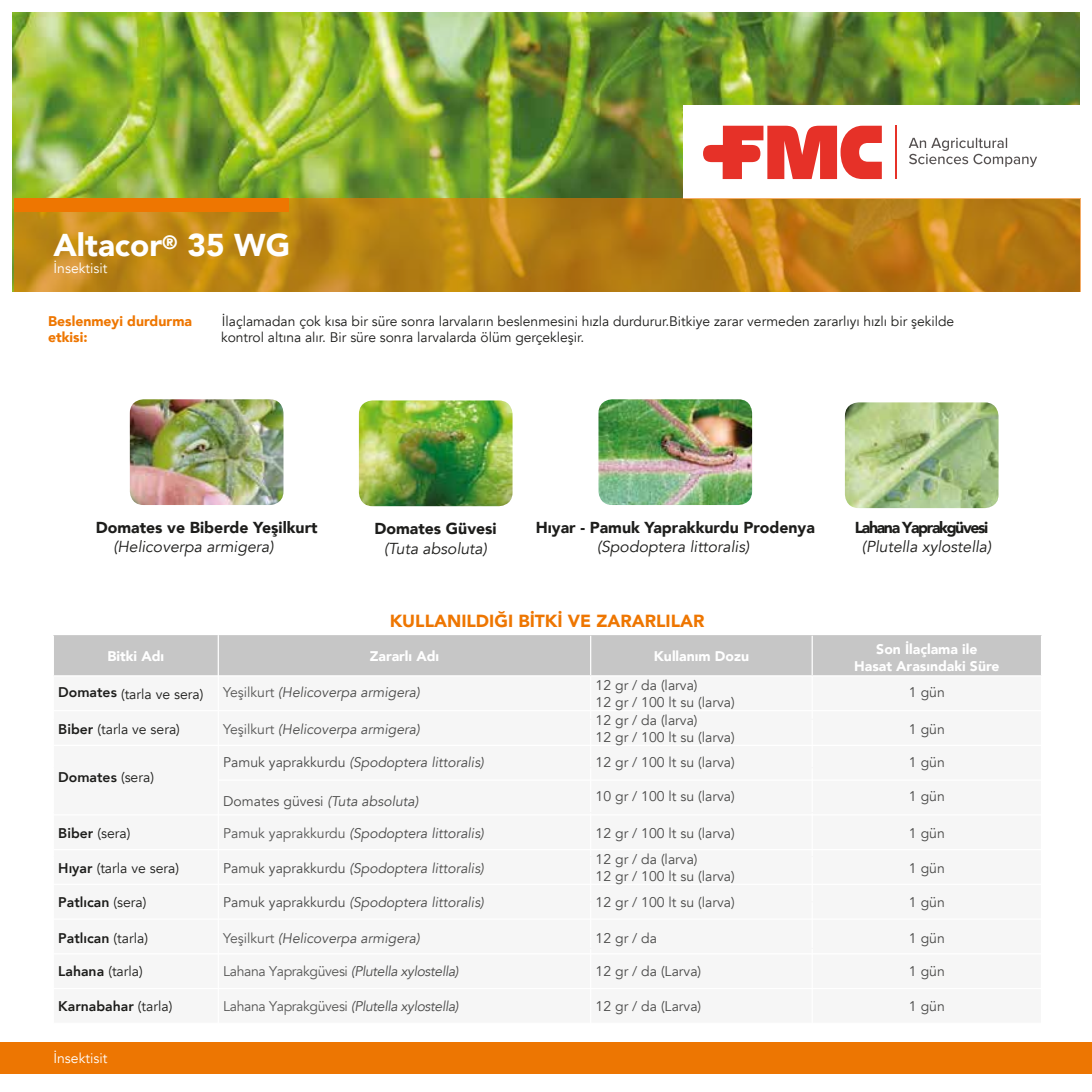
<style>
.page{position:relative;width:1092px;height:1092px;background:#fff}
.page>*{position:absolute;margin:0;border:0;box-sizing:border-box;transform-origin:0 0}
.t1{font:900 31.5px "Avenir";color:#fff}
.t2{font:900 17.5px "Avenir";color:#ee7601}
.t3{font:italic 15.75px "Avenir";color:#1d1d1b}
.t4{font:900 15.75px "Avenir";color:#1d1d1b}
.t5{font:900 15.75px "Avenir";letter-spacing:-.085em;color:#1d1d1b}
.t6{font:italic 14px "Avenir";color:#4a4a49}
.t7{font:14px/16.8px "Avenir";color:#4a4a49}
.t8{font:14px "Avenir";color:#1d1d1b}
.t9{font:italic 14px "Avenir";letter-spacing:-.025em;color:#4a4a49}
.t10{font:900 14px/16.8px "Avenir";color:#fff;text-align:center}
.t11{font:800 14px "Avenir";color:#1d1d1b}
.t12{font:900 14px/16.8px "Avenir";color:#ee7601}
.t13{font:14px "Avenir";color:#fff}
.t14{font:13.83px/16.6px "Avenir";color:#1d1d1b}
.s1{font-weight:800}
.s2{font-style:normal;color:#575756}
.s3{font-weight:400}
.s4{font-style:normal}
</style>
<div class="page">
<img style="left:13px;top:13px;width:1065px;height:279px">
<img style="left:130px;top:399px;width:153px;height:106px">
<img style="left:359px;top:400px;width:153px;height:106px">
<img style="left:598px;top:399px;width:154px;height:106px">
<img style="left:844px;top:402px;width:154px;height:106px">
<div style="left:54px;top:635px;width:986px;height:40px;background:#c6c6c6"></div>
<div style="left:53px;top:675px;width:988px;height:348px;background:#f6f6f6"></div>
<hr style="left:53px;top:675px;width:165px;height:1px;background:#fff">
<hr style="left:53px;top:676px;width:1px;height:43px;background:#fff">
<hr style="left:218px;top:675px;width:372px;height:1px;background:#fff">
<hr style="left:590px;top:675px;width:222px;height:1px;background:#fff">
<hr style="left:812px;top:675px;width:230px;height:1px;background:#fff">
<hr style="left:1040px;top:676px;width:2px;height:43px;background:#fff">
<hr style="left:53px;top:719px;width:1px;height:48px;background:#fff">
<hr style="left:53px;top:767px;width:1px;height:45px;background:#fff">
<hr style="left:53px;top:812px;width:1px;height:44px;background:#fff">
<hr style="left:53px;top:856px;width:1px;height:45px;background:#fff">
<hr style="left:53px;top:901px;width:1px;height:47px;background:#fff">
<hr style="left:53px;top:948px;width:1px;height:49px;background:#fff">
<hr style="left:53px;top:997px;width:1px;height:49px;background:#fff">
<hr style="left:218px;top:635px;width:1px;height:388px;background:#fff">
<hr style="left:590px;top:635px;width:1px;height:40px;background:#fff">
<hr style="left:811px;top:635px;width:1px;height:40px;background:#fff">
<hr style="left:590px;top:676px;width:1px;height:42px;background:#fff">
<hr style="left:811px;top:676px;width:1px;height:42px;background:#fff">
<hr style="left:54px;top:710px;width:987px;height:1px;background:#fff">
<hr style="left:54px;top:814px;width:987px;height:1px;background:#fff">
<hr style="left:218px;top:779px;width:823px;height:1px;background:#fff">
<hr style="left:54px;top:744px;width:987px;height:2px;background:#fff">
<hr style="left:590px;top:720px;width:1px;height:47px;background:#fff">
<hr style="left:811px;top:720px;width:1px;height:47px;background:#fff">
<hr style="left:590px;top:768px;width:1px;height:44px;background:#fff">
<hr style="left:811px;top:768px;width:1px;height:44px;background:#fff">
<hr style="left:590px;top:813px;width:1px;height:42px;background:#fff">
<hr style="left:811px;top:813px;width:1px;height:42px;background:#fff">
<hr style="left:54px;top:848px;width:987px;height:2px;background:#fff">
<hr style="left:54px;top:883px;width:987px;height:1px;background:#fff">
<hr style="left:54px;top:918px;width:987px;height:1px;background:#fff">
<hr style="left:54px;top:987px;width:987px;height:2px;background:#fff">
<hr style="left:54px;top:1022px;width:987px;height:1px;background:#fff">
<hr style="left:54px;top:953px;width:987px;height:1px;background:#fff">
<hr style="left:590px;top:857px;width:1px;height:44px;background:#fff">
<hr style="left:811px;top:857px;width:1px;height:44px;background:#fff">
<hr style="left:590px;top:902px;width:1px;height:45px;background:#fff">
<hr style="left:811px;top:902px;width:1px;height:45px;background:#fff">
<hr style="left:590px;top:948px;width:1px;height:75px;background:#fff">
<hr style="left:811px;top:948px;width:1px;height:110px;background:#fff">
<div style="left:0;top:1042px;width:1091px;height:31px;background:#ed7602"></div>
<div style="left:683px;top:106px;width:397px;height:93px;background:#fff"></div>
<svg style="left:703px;top:126px;width:178px;height:53px"></svg>
<hr style="left:895px;top:126px;width:2px;height:53px;background:#e63128">
<svg style="left:908px;top:138px;width:129px;height:29px"></svg>
<svg style="left:14px;top:199px;width:1066px;height:93px;background:#bb8014"></svg>
<div style="left:14px;top:199px;width:274px;height:13px;background:#ee7601"></div>
<h1 class="t1" style="left:54px;top:218px;width:238px">Altacor<sup>®</sup> 35 WG</h1>
<p class="t13" style="left:54px;top:259px;width:55px">İnsektisit</p>
<p class="t12" style="left:48px;top:312px;width:145px">Beslenmeyi durdurma etkisi:</p>
<p class="t14" style="left:221px;top:313px;width:734px">İlaçlamadan çok kısa bir süre sonra larvaların beslenmesini hızla durdurur.Bitkiye zarar vermeden zararlıyı hızlı bir şekilde kontrol altına alır. Bir süre sonra larvalarda ölüm gerçekleşir.</p>
<p class="t4" style="left:96px;top:514px;width:223px">Domates ve Biberde Yeşilkurt</p>
<p class="t3" style="left:113px;top:537px;width:162px">(Helicoverpa armigera)</p>
<p class="t4" style="left:374px;top:515px;width:124px">Domates Güvesi</p>
<p class="t3" style="left:384px;top:538px;width:104px">(Tuta absoluta)</p>
<p class="t4" style="left:535px;top:514px;width:280px">Hıyar - Pamuk Yaprakkurdu Prodenya</p>
<p class="t3" style="left:597px;top:537px;width:154px">(Spodoptera littoralis)</p>
<p class="t2" style="left:389px;top:605px;width:316px">KULLANILDIĞI BİTKİ VE ZARARLILAR</p>
<p class="t5" style="left:854px;top:514px;width:135px">Lahana Yaprakgüvesi</p>
<p class="t3" style="left:861px;top:537px;width:131px">(Plutella xylostella)</p>
<p class="t10" style="left:107px;top:647px;width:58px">Bitki Adı</p>
<p class="t10" style="left:369px;top:647px;width:71px">Zararlı Adı</p>
<p class="t10" style="left:653px;top:647px;width:97px">Kullanım Dozu</p>
<p class="t10" style="left:854px;top:640px;width:147px">Son İlaçlama ile<br>Hasat Arasındaki Süre</p>
<p class="t8" style="left:58px;top:685px;width:147px"><span class="s1">Domates</span> (tarla ve sera)</p>
<p class="t6" style="left:223px;top:683px;width:198px"><span class="s2">Yeşilkurt</span> (Helicoverpa armigera)</p>
<p class="t7" style="left:595px;top:677px;width:140px">12 gr / da (larva)<br>12 gr / 100 lt su (larva)</p>
<p class="t7" style="left:908px;top:684px;width:37px">1 gün</p>
<p class="t8" style="left:58px;top:720px;width:123px"><span class="s1">Biber</span> (tarla ve sera)</p>
<p class="t6" style="left:223px;top:720px;width:198px"><span class="s2">Yeşilkurt</span> (Helicoverpa armigera)</p>
<p class="t7" style="left:595px;top:712px;width:140px">12 gr / da (larva)<br>12 gr / 100 lt su (larva)</p>
<p class="t7" style="left:908px;top:720px;width:37px">1 gün</p>
<p class="t11" style="left:58px;top:766px;width:97px">Domates <span class="s3">(sera)</span></p>
<p class="t6" style="left:223px;top:753px;width:262px"><span class="s4">Pamuk yaprakkurdu</span> (Spodoptera littoralis)</p>
<p class="t7" style="left:595px;top:754px;width:140px">12 gr / 100 lt su (larva)</p>
<p class="t7" style="left:908px;top:754px;width:37px">1 gün</p>
<p class="t6" style="left:223px;top:792px;width:197px"><span class="s4">Domates güvesi</span> (Tuta absoluta)</p>
<p class="t7" style="left:595px;top:788px;width:140px">10 gr / 100 lt su (larva)</p>
<p class="t7" style="left:908px;top:788px;width:37px">1 gün</p>
<p class="t8" style="left:58px;top:824px;width:74px"><span class="s1">Biber</span> (sera)</p>
<p class="t6" style="left:223px;top:824px;width:262px"><span class="s2">Pamuk yaprakkurdu</span> (Spodoptera littoralis)</p>
<p class="t7" style="left:595px;top:825px;width:140px">12 gr / 100 lt su (larva)</p>
<p class="t7" style="left:908px;top:825px;width:37px">1 gün</p>
<p class="t8" style="left:58px;top:859px;width:122px"><span class="s1">Hıyar</span> (tarla ve sera)</p>
<p class="t6" style="left:223px;top:859px;width:262px"><span class="s4">Pamuk yaprakkurdu</span> (Spodoptera littoralis)</p>
<p class="t7" style="left:595px;top:851px;width:140px">12 gr / da (larva)<br>12 gr / 100 lt su (larva)</p>
<p class="t7" style="left:908px;top:859px;width:37px">1 gün</p>
<p class="t11" style="left:58px;top:891px;width:90px">Patlıcan <span class="s3">(sera)</span></p>
<p class="t6" style="left:223px;top:893px;width:262px"><span class="s4">Pamuk yaprakkurdu</span> (Spodoptera littoralis)</p>
<p class="t7" style="left:595px;top:894px;width:140px">12 gr / 100 lt su (larva)</p>
<p class="t7" style="left:908px;top:894px;width:37px">1 gün</p>
<p class="t11" style="left:58px;top:926px;width:91px">Patlıcan <span class="s3">(tarla)</span></p>
<p class="t6" style="left:223px;top:929px;width:198px"><span class="s2">Yeşilkurt</span> (Helicoverpa armigera)</p>
<p class="t7" style="left:595px;top:929px;width:63px">12 gr / da</p>
<p class="t7" style="left:908px;top:929px;width:37px">1 gün</p>
<p class="t8" style="left:58px;top:962px;width:86px"><span class="s1">Lahana</span> (tarla)</p>
<p class="t9" style="left:223px;top:962px;width:237px"><span class="s2">Lahana Yaprakgüvesi</span> (Plutella xylostella)</p>
<p class="t7" style="left:595px;top:963px;width:107px">12 gr / da (Larva)</p>
<p class="t7" style="left:908px;top:963px;width:37px">1 gün</p>
<p class="t11" style="left:58px;top:995px;width:116px">Karnabahar <span class="s3">(tarla)</span></p>
<p class="t9" style="left:223px;top:997px;width:237px"><span class="s2">Lahana Yaprakgüvesi</span> (Plutella xylostella)</p>
<p class="t7" style="left:595px;top:997px;width:107px">12 gr / da (Larva)</p>
<p class="t7" style="left:908px;top:997px;width:37px">1 gün</p>
<p class="t13" style="left:53px;top:1049px;width:55px">İnsektisit</p>
</div>
